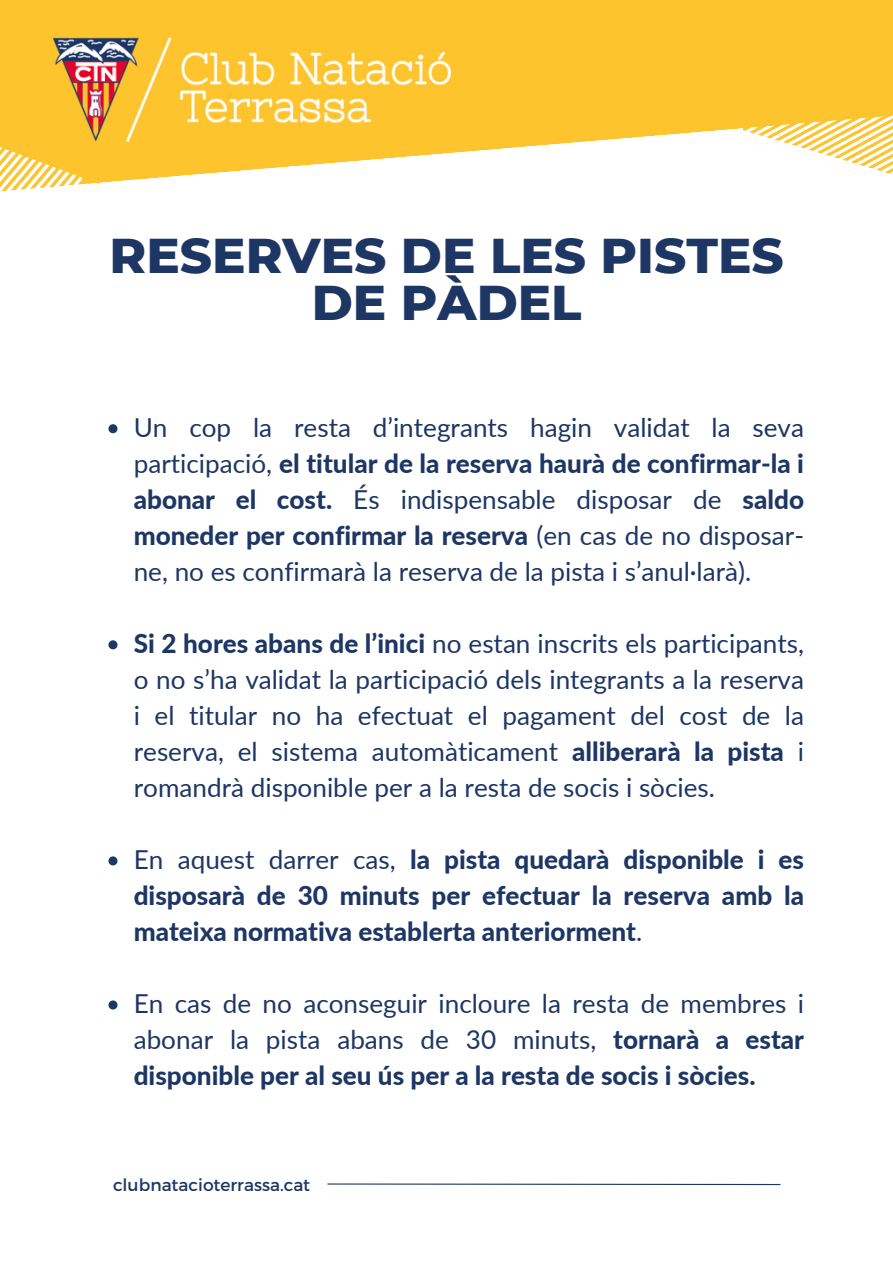
<style>
.page{position:relative;width:893px;height:1264px;background:#fff}
.page>*{position:absolute;margin:0;border:0;box-sizing:border-box;transform-origin:0 0}
.t1{font:800 49.8px/47.2px "Montserrat";color:#1e3664;text-align:center}
.t2{font:26.1px/36px "Lato";color:#1e3664;text-align:justify}
.t3{font:800 26.1px/36px "Lato";color:#1e3664;text-align:justify}
.t4{font:17.1px "Montserrat";color:#1e3664}
.s1{font-weight:800}
.s2{font-weight:400}
</style>
<div class="page">
<svg style="left:159px;top:0;width:583px;height:178px;fill:#fdc42d"></svg>
<svg style="left:742px;top:0;width:150px;height:174px"></svg>
<svg style="left:0;top:0;width:159px;height:192px;background:#fdca45"></svg>
<img style="left:53px;top:38px;width:398px;height:103px">
<svg style="left:327px;top:1183px;width:454px;height:2px"></svg>
<svg style="left:108px;top:424px;width:9px;height:9px"></svg>
<svg style="left:108px;top:640px;width:9px;height:9px"></svg>
<svg style="left:108px;top:856px;width:9px;height:9px"></svg>
<svg style="left:108px;top:1000px;width:9px;height:9px"></svg>
<p class="t1" style="left:110px;top:232px;width:675px">RESERVES DE LES PISTES<br>DE PÀDEL</p>
<h1 class="t2" style="left:134px;top:408px;width:671px">Un cop la resta d’integrants hagin validat la seva participació, <span class="s1">el titular de la reserva haurà de confirmar-la i abonar el cost.</span> És indispensable disposar de <span class="s1">saldo moneder per confirmar la reserva</span> (en cas de no disposar&shy;ne, no es confirmarà la reserva de la pista i s’anul·larà).</h1>
<h2 class="t2" style="left:134px;top:624px;width:671px"><span class="s1">Si 2 hores abans de l’inici</span> no estan inscrits els participants, o no s’ha validat la participació dels integrants a la reserva i el titular no ha efectuat el pagament del cost de la reserva, el sistema automàticament <span class="s1">alliberarà la pista</span> i romandrà disponible per a la resta de socis i sòcies.</h2>
<h2 class="t3" style="left:134px;top:840px;width:671px"><span class="s2">En aquest darrer cas,</span> la pista quedarà disponible i es disposarà de 30 minuts per efectuar la reserva amb la mateixa normativa establerta anteriorment<span class="s2">.</span></h2>
<h2 class="t2" style="left:134px;top:984px;width:671px">En cas de no aconseguir incloure la resta de membres i abonar la pista abans de 30 minuts, <span class="s1">tornarà a estar disponible per al seu ús per a la resta de socis i sòcies.</span></h2>
<p class="t4" style="left:113px;top:1173px;width:199px">clubnatacioterrassa.cat</p>
</div>
